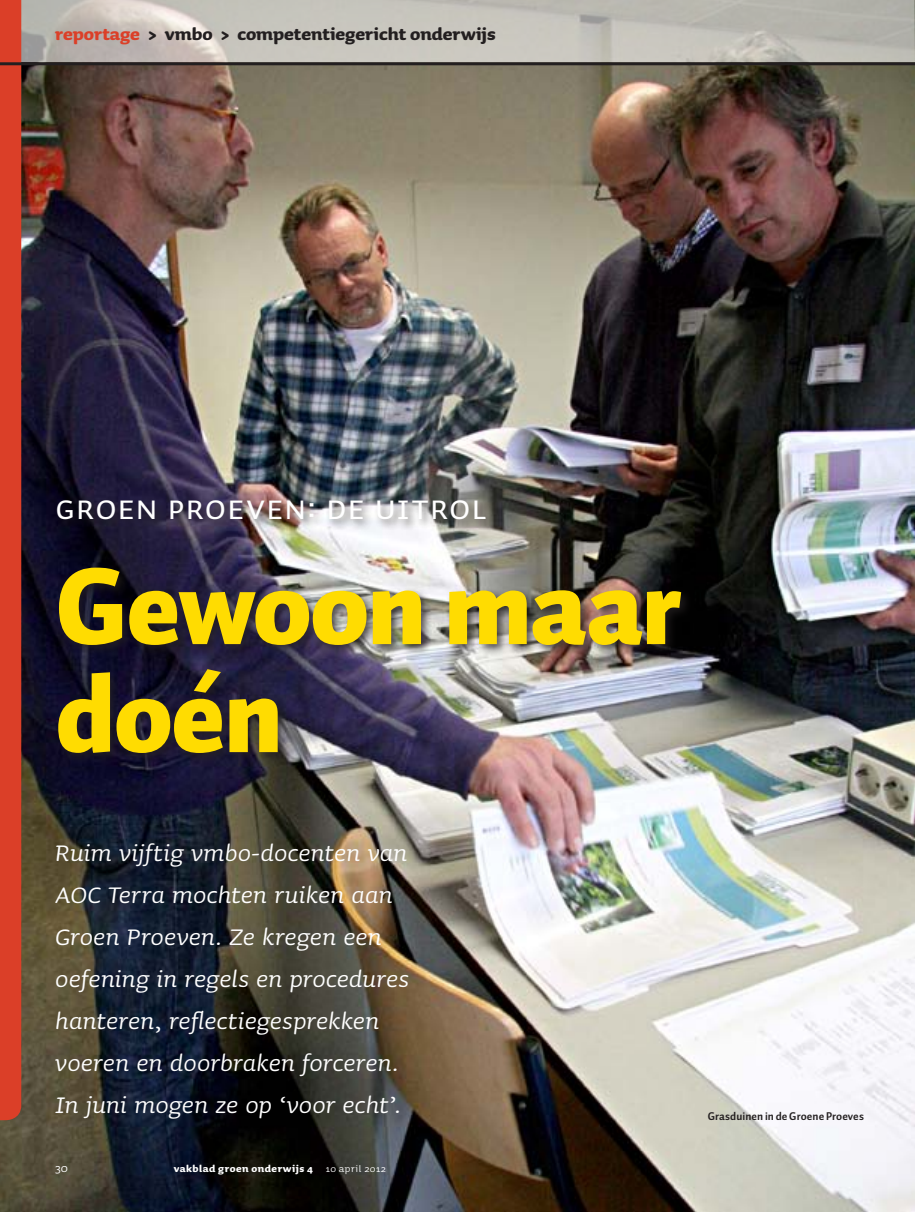
<style>
.page{position:relative;width:915px;height:1212px;background:#fff}
.page>*{position:absolute;margin:0;border:0;box-sizing:border-box;transform-origin:0 0}
.t1{font:900 108px/108px "Auto 1";color:#ffdc01}
.t2{font:36px "Auto 1 Regular Sm Cp";letter-spacing:.005em;color:#fff}
.t3{font:italic 30px/42px "Sauna";letter-spacing:.005em;color:#fff}
.t4{font:700 21px "Sauna";color:#231f20}
.t5{font:15px "Sauna";color:#fff}
.t6{font:700 12px "Sauna";letter-spacing:.04em;color:#fff}
.t7{font:700 11.25px "Auto 1";letter-spacing:.01em;color:#231f20}
.s1{color:#db3f28}
.s2{font-weight:400}
</style>
<div class="page">
<img style="left:0;top:65px;width:914px;height:1147px">
<svg style="left:21px;top:0;width:893px;height:62px;fill:#c5c3bb"></svg>
<div style="left:0;top:0;width:21px;height:1120px;background:#db3f28"></div>
<hr style="left:0;top:62px;width:914px;height:3px;background:#231f20">
<div style="left:54px;top:496px;width:639px;height:269px;background:#231f20;opacity:.75"></div>
<p class="t4" style="left:55px;top:23px;width:441px"><span class="s1">reportage</span> &gt; vmbo &gt; competentiegericht onderwijs</p>
<p class="t2" style="left:55px;top:491px;width:433px">Groen Proeven: de uitrol</p>
<h1 class="t1" style="left:55px;top:551px;width:626px">Gewoon maar doén</h1>
<p class="t3" style="left:55px;top:832px;width:355px">Ruim vijftig vmbo-docenten van<br>AOC Terra mochten ruiken aan<br>Groen Proeven. Ze kregen een oefening in regels en procedures hanteren, reflectiegesprekken voeren en doorbraken forceren.<br>In juni mogen ze op ‘voor echt’.</p>
<p class="t5" style="left:55px;top:1160px;width:14px">30</p>
<p class="t6" style="left:174px;top:1162px;width:213px">vakblad groen onderwijs 4 <span class="s2">10 april 2012</span></p>
<p class="t7" style="left:707px;top:1109px;width:158px">Grasduinen in de Groene Proeves</p>
</div>
